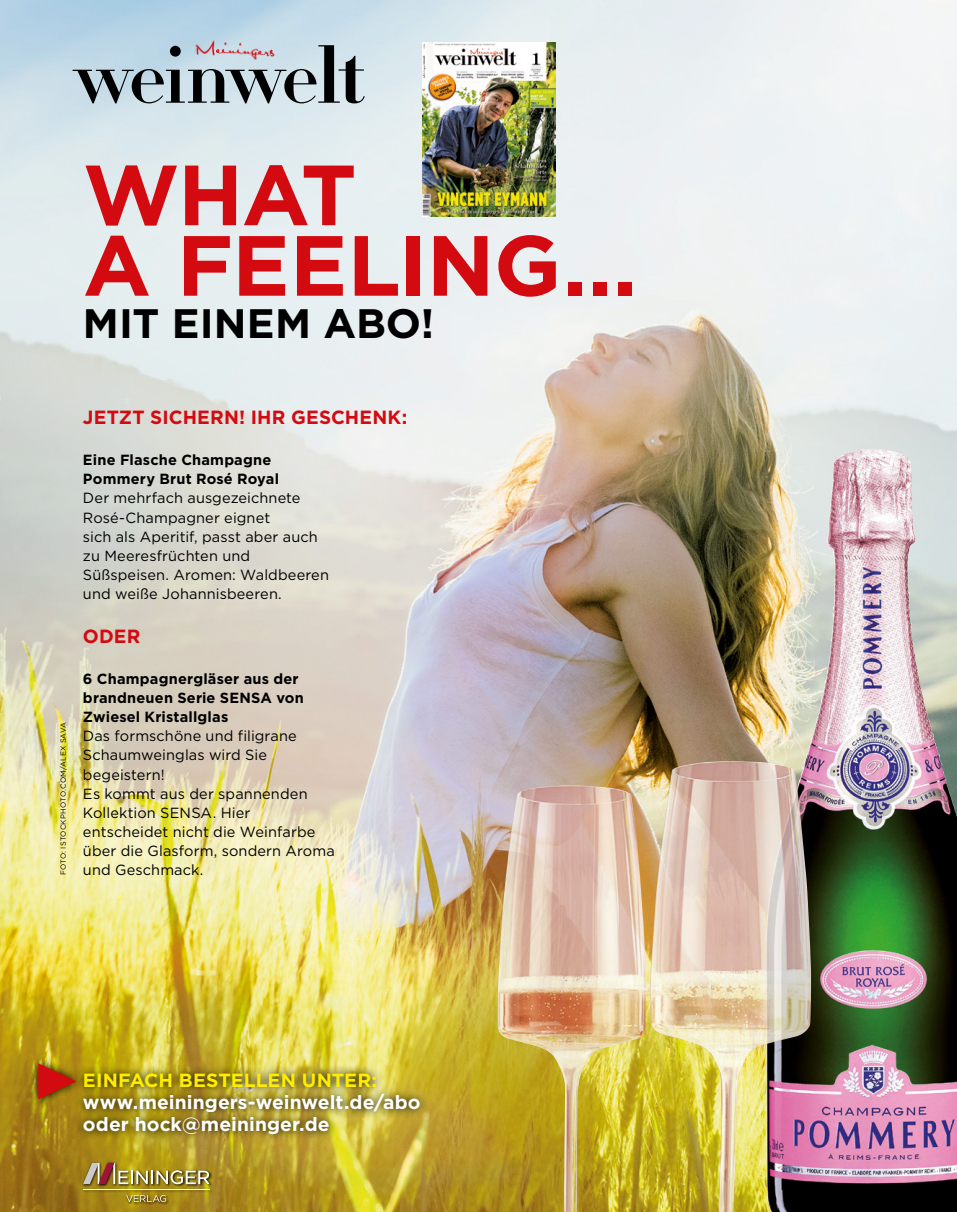
<style>
.page{position:relative;width:957px;height:1212px;background:#fff}
.page>*{position:absolute;margin:0;border:0;box-sizing:border-box;transform-origin:0 0}
.t1{font:700 85.2px/70.5px "Gotham";letter-spacing:-.015em;color:#d40a11}
.t2{font:700 41.1px "Gotham";color:#000}
.t3{font:700 19.05px/22px "Gotham";letter-spacing:.005em;color:#fff}
.t4{font:700 19.05px "Gotham";letter-spacing:.005em;color:#d40a11}
.t5{font:700 19.05px "Gotham";color:#ffed00}
.t6{font:14.7px/19px "Gotham";letter-spacing:.01em;color:#000}
.t7{font:700 14.7px/19px "Gotham";letter-spacing:.01em;color:#000}
.t8{font:7.35px "Gotham";letter-spacing:.025em;color:#000}
</style>
<div class="page">
<img style="left:0;top:0;width:957px;height:1212px">
<img style="left:826px;top:449px;width:48px;height:177px">
<svg style="left:73px;top:45px;width:292px;height:59px;background:#94a3ab"></svg>
<img style="left:195px;top:40px;width:126px;height:22px">
<img style="left:422px;top:43px;width:133px;height:173px">
<img style="left:497px;top:761px;width:314px;height:451px">
<svg style="left:82px;top:1161px;width:131px;height:44px;background:#a18417"></svg>
<svg style="left:83px;top:1163px;width:127px;height:21px;background:#ac9550"></svg>
<hr style="left:83px;top:1189px;width:127px;height:1px;background:#fff">
<svg style="left:126px;top:1195px;width:40px;height:7px"></svg>
<img style="left:75px;top:1064px;width:354px;height:79px">
<svg style="left:29px;top:1055px;width:55px;height:52px"></svg>
<svg style="left:38px;top:1063px;width:39px;height:36px"></svg>
<h1 class="t1" style="left:83px;top:158px;width:556px">WHAT<br>A FEELING...</h1>
<h2 class="t2" style="left:83px;top:300px;width:353px">MIT EINEM ABO!</h2>
<p class="t8" style="left:59px;top:875px;width:154px;rotate:-90deg">FOTO: ISTOCKPHOTO.COM/ALEX SAVA</p>
<p class="t4" style="left:83px;top:406px;width:326px">JETZT SICHERN! IHR GESCHENK:</p>
<p class="t7" style="left:83px;top:450px;width:198px">Eine Flasche Champagne<br>Pommery Brut Rosé Royal</p>
<p class="t6" style="left:83px;top:488px;width:247px">Der mehrfach ausgezeichnete<br>Rosé-Champagner eignet<br>sich als Aperitif, passt aber auch zu Meeresfrüchten und<br>Süßspeisen. Aromen: Waldbeeren und weiße Johannisbeeren.</p>
<p class="t4" style="left:83px;top:625px;width:59px">ODER</p>
<p class="t7" style="left:83px;top:669px;width:222px">6 Champagnergläser aus der brandneuen Serie SENSA von<br>Zwiesel Kristallglas</p>
<p class="t6" style="left:83px;top:726px;width:253px">Das formschöne und filigrane<br>Schaumweinglas wird Sie begeistern!<br>Es kommt aus der spannenden<br>Kollektion SENSA. Hier entscheidet nicht die Weinfarbe über die Glasform, sondern Aroma</p>
<p class="t6" style="left:83px;top:860px;width:122px">und Geschmack.</p>
<p class="t5" style="left:83px;top:1069px;width:296px">EINFACH BESTELLEN UNTER:</p>
<p class="t3" style="left:83px;top:1091px;width:339px">www.meiningers-weinwelt.de/abo oder hock@meininger.de</p>
</div>
